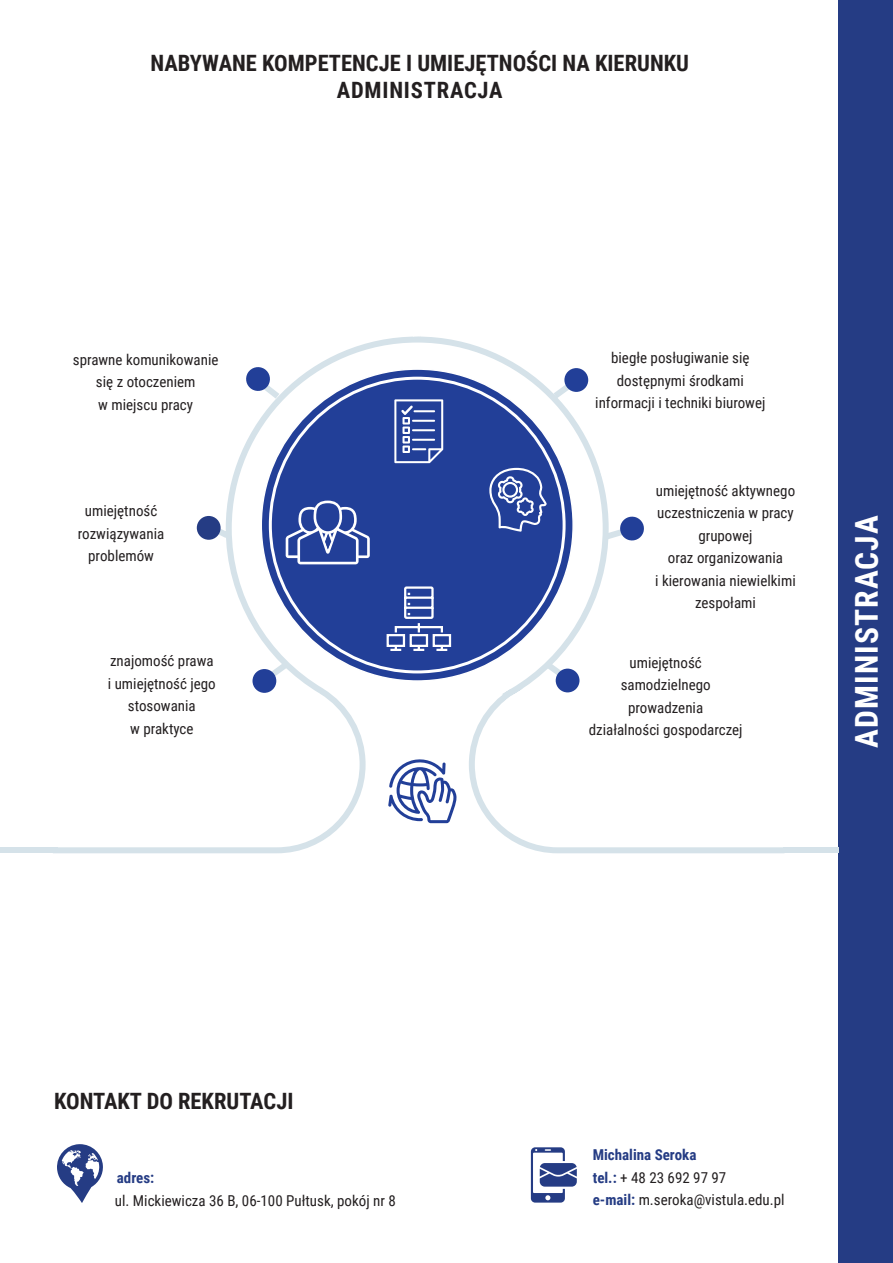
<style>
.page{position:relative;width:893px;height:1263px;background:#fff}
.page>*{position:absolute;margin:0;border:0;box-sizing:border-box;transform-origin:0 0}
.t1{font:700 31.5px "Roboto Condensed";letter-spacing:.035em;color:#fff}
.t2{font:700 22.5px "Roboto Condensed";color:#231f20}
.t3{font:700 22.5px "Roboto Condensed";letter-spacing:.035em;color:#231f20}
.t4{font:15px/22.5px "Roboto Condensed";color:#231f20;text-align:center}
.t5{font:700 15px "Roboto Condensed";color:#253c84}
.s1{font-weight:700;color:#253c84}
</style>
<div class="page">
<div style="left:839px;top:0;width:54px;height:1263px;background:#253c84"></div>
<svg style="left:531px;top:1147px;width:46px;height:55px"></svg>
<svg style="left:57px;top:1144px;width:46px;height:59px"></svg>
<div style="left:0;top:847px;width:57px;height:6px;background:#d5e2e9"></div>
<div style="left:784px;top:847px;width:55px;height:6px;background:#d5e2e9"></div>
<svg style="left:53px;top:336px;width:731px;height:518px"></svg>
<div style="left:261px;top:369px;width:312px;height:312px;background:#223f98;border-radius:50%"></div>
<svg style="left:286px;top:501px;width:84px;height:63px"></svg>
<svg style="left:489px;top:468px;width:58px;height:64px"></svg>
<svg style="left:502px;top:695px;width:41px;height:29px"></svg>
<svg style="left:394px;top:399px;width:49px;height:64px"></svg>
<div style="left:197px;top:516px;width:24px;height:24px;background:#253c84;border-radius:50%"></div>
<svg style="left:267px;top:663px;width:20px;height:17px"></svg>
<svg style="left:546px;top:662px;width:21px;height:17px"></svg>
<div style="left:252px;top:669px;width:24px;height:24px;background:#223f98;border-radius:50%"></div>
<div style="left:556px;top:669px;width:23px;height:23px;background:#223f98;border-radius:50%"></div>
<svg style="left:244px;top:365px;width:35px;height:34px"></svg>
<svg style="left:553px;top:381px;width:21px;height:17px"></svg>
<div style="left:564px;top:368px;width:24px;height:24px;background:#223f98;border-radius:50%"></div>
<svg style="left:599px;top:459px;width:28px;height:18px"></svg>
<svg style="left:606px;top:515px;width:39px;height:27px"></svg>
<svg style="left:410px;top:336px;width:19px;height:1px"></svg>
<svg style="left:388px;top:758px;width:69px;height:65px"></svg>
<svg style="left:386px;top:586px;width:66px;height:65px"></svg>
<p class="t2" style="left:150px;top:47px;width:540px">NABYWANE KOMPETENCJE I UMIEJĘTNOŚCI NA KIERUNKU</p>
<p class="t3" style="left:337px;top:74px;width:167px">ADMINISTRACJA</p>
<p class="t4" style="left:73px;top:347px;width:147px">sprawne komunikowanie się z otoczeniem<br>w miejscu pracy</p>
<p class="t4" style="left:85px;top:499px;width:74px">umiejętność</p>
<p class="t4" style="left:78px;top:522px;width:88px">rozwiązywania</p>
<p class="t4" style="left:88px;top:544px;width:67px">problemów</p>
<p class="t4" style="left:110px;top:649px;width:105px">znajomość prawa</p>
<p class="t4" style="left:108px;top:672px;width:109px">i umiejętność jego</p>
<p class="t4" style="left:128px;top:694px;width:69px">stosowania</p>
<p class="t4" style="left:130px;top:717px;width:65px">w praktyce</p>
<p class="t4" style="left:611px;top:346px;width:140px">biegłe posługiwanie się</p>
<p class="t4" style="left:617px;top:368px;width:129px">dostępnymi środkami</p>
<p class="t4" style="left:595px;top:391px;width:172px">informacji i techniki biurowej</p>
<p class="t4" style="left:656px;top:478px;width:141px">umiejętność aktywnego</p>
<p class="t4" style="left:657px;top:501px;width:138px">uczestniczenia w pracy grupowej</p>
<p class="t4" style="left:655px;top:546px;width:142px">oraz organizowania<br>i kierowania niewielkimi zespołami</p>
<p class="t4" style="left:629px;top:650px;width:74px">umiejętność</p>
<p class="t4" style="left:589px;top:673px;width:155px">samodzielnego prowadzenia<br>działalności gospodarczej</p>
<p class="t1" style="left:844px;top:747px;width:233px;rotate:-90deg">ADMINISTRACJA</p>
<p class="t2" style="left:54px;top:1085px;width:241px">KONTAKT DO REKRUTACJI</p>
<p class="t5" style="left:117px;top:1167px;width:39px">adres:</p>
<p class="t4" style="left:115px;top:1188px;width:282px">ul. Mickiewicza 36 B, 06-100 Pułtusk, pokój nr 8</p>
<p class="t5" style="left:593px;top:1144px;width:105px">Michalina Seroka</p>
<p class="t4" style="left:593px;top:1165px;width:135px"><span class="s1">tel.:</span> + 48 23 692 97 97</p>
<p class="t4" style="left:593px;top:1188px;width:193px"><span class="s1">e-mail:</span> m.seroka@vistula.edu.pl</p>
</div>
